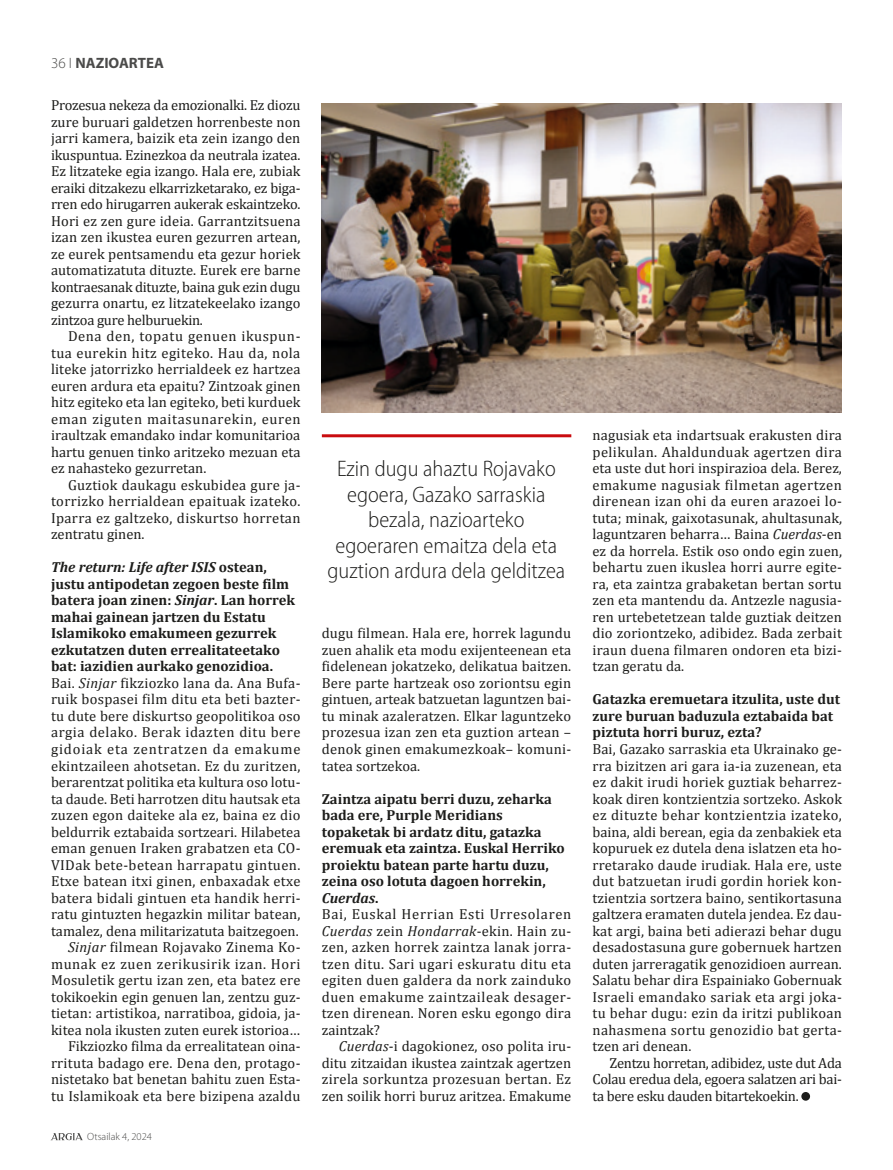
<style>
.page{position:relative;width:893px;height:1170px;background:#fff}
.page>*{position:absolute;margin:0;border:0;box-sizing:border-box;transform-origin:0 0}
.Entresaka_1{font:300 semi-condensed 22.5px/25.5px "Myriad Pro";color:#1d1d1b;text-align:center}
.t1{font:700 15px "Myriad Pro";color:#4b4b4a}
.Erantzuna{font:14.55px/16.5px "Cambria";color:#1d1d1b;text-align:justify}
.Testua_-_JUST{font:14.55px/16.5px "Cambria";color:#1d1d1b;text-align:justify}
.Galdera{font:700 14.55px/16.5px "Cambria";color:#1d1d1b}
.t2{font:300 10.5px "Myriad Pro";color:#4b4b4a}
.s1{font-weight:300}
.s2{font-style:italic}
</style>
<div class="page">
<svg style="left:51px;top:1133px;width:32px;height:7px"></svg>
<svg style="left:801px;top:1091px;width:9px;height:9px"></svg>
<img style="left:322px;top:103px;width:520px;height:309px">
<hr style="left:322px;top:434px;width:249px;height:3px;background:#c90c0f">
<p class="t1" style="left:51px;top:53px;width:114px"><span class="s1">36 І</span> NAZIOARTEA</p>
<p class="Erantzuna" style="left:51px;top:97px;width:251px">Prozesua nekeza da emozionalki. Ez diozu zure buruari galdetzen horrenbeste non jarri kamera, baizik eta zein izango den ikuspuntua. Ezinezkoa da neutrala izatea.<br>Ez litzateke egia izango. Hala ere, zubiak eraiki ditzakezu elkarrizketarako, ez biga&shy;rren edo hirugarren aukerak eskaintzeko.<br>Hori ez zen gure ideia. Garrantzitsuena izan zen ikustea euren gezurren artean, ze eurek pentsamendu eta gezur horiek automatizatuta dituzte. Eurek ere barne kontraesanak dituzte, baina guk ezin dugu gezurra onartu, ez litzatekeelako izango zintzoa gure helburuekin.</p>
<p class="Testua_-_JUST" style="left:51px;top:328px;width:251px;text-indent:17px">Dena den, topatu genuen ikuspun&shy;tua eurekin hitz egiteko. Hau da, nola liteke jatorrizko herrialdeek ez hartzea euren ardura eta epaitu? Zintzoak ginen hitz egiteko eta lan egiteko, beti kurduek eman ziguten maitasunarekin, euren iraultzak emandako indar komunitarioa hartu genuen tinko aritzeko mezuan eta ez nahasteko gezurretan.</p>
<p class="Testua_-_JUST" style="left:51px;top:476px;width:251px;text-indent:17px">Guztiok daukagu eskubidea gure ja&shy;torrizko herrialdean epaituak izateko.<br>Iparra ez galtzeko, diskurtso horretan zentratu ginen.</p>
<p class="Galdera" style="left:51px;top:558px;width:246px"><span class="s2">The return: Life after ISIS</span> ostean, justu antipodetan zegoen beste film batera joan zinen: <span class="s2">Sinjar</span>. Lan horrek mahai gainean jartzen du Estatu Islamikoko emakumeen gezurrek ezkutatzen duten errealitateetako bat: iazidien aurkako genozidioa.</p>
<p class="Erantzuna" style="left:51px;top:674px;width:251px">Bai. <span class="s2">Sinjar</span> fikziozko lana da. Ana Bufa&shy;ruik bospasei film ditu eta beti bazter&shy;tu dute bere diskurtso geopolitikoa oso argia delako. Berak idazten ditu bere gidoiak eta zentratzen da emakume ekintzaileen ahotsetan. Ez du zuritzen, berarentzat politika eta kultura oso lotu&shy;ta daude. Beti harrotzen ditu hautsak eta zuzen egon daiteke ala ez, baina ez dio beldurrik eztabaida sortzeari. Hilabetea eman genuen Iraken grabatzen eta CO-VIDak bete-betean harrapatu gintuen.<br>Etxe batean itxi ginen, enbaxadak etxe batera bidali gintuen eta handik herri&shy;ratu gintuzten hegazkin militar batean, tamalez, dena militarizatuta baitzegoen.</p>
<p class="Testua_-_JUST" style="left:51px;top:938px;width:251px;text-indent:17px"><span class="s2">Sinjar</span> filmean Rojavako Zinema Ko&shy;munak ez zuen zerikusirik izan. Hori Mosuletik gertu izan zen, eta batez ere tokikoekin egin genuen lan, zentzu guz&shy;tietan: artistikoa, narratiboa, gidoia, ja&shy;kitea nola ikusten zuten eurek istorioa…</p>
<p class="Testua_-_JUST" style="left:51px;top:1037px;width:251px;text-indent:17px">Fikziozko filma da errealitatean oina&shy;rrituta badago ere. Dena den, protago&shy;nistetako bat benetan bahitu zuen Esta&shy;tu Islamikoak eta bere bizipena azaldu</p>
<p class="t2" style="left:87px;top:1130px;width:66px">Otsailak 4, 2024</p>
<p class="Entresaka_1" style="left:327px;top:456px;width:239px">Ezin dugu ahaztu Rojavako egoera, Gazako sarraskia bezala, nazioarteko egoeraren emaitza dela eta guztion ardura dela gelditzea</p>
<p class="Testua_-_JUST" style="left:322px;top:625px;width:251px">dugu filmean. Hala ere, horrek lagundu zuen ahalik eta modu exijenteenean eta fidelenean jokatzeko, delikatua baitzen.<br>Bere parte hartzeak oso zoriontsu egin gintuen, arteak batzuetan laguntzen bai&shy;tu minak azaleratzen. Elkar laguntzeko prozesua izan zen eta guztion artean – denok ginen emakumezkoak– komuni&shy;tatea sortzekoa.</p>
<p class="Galdera" style="left:322px;top:789px;width:245px">Zaintza aipatu berri duzu, zeharka bada ere, Purple Meridians topaketak bi ardatz ditu, gatazka eremuak eta zaintza. Euskal Herriko proiektu batean parte hartu duzu, zeina oso lotuta dagoen horrekin,<br><span class="s2">Cuerdas</span>.</p>
<p class="Erantzuna" style="left:322px;top:905px;width:251px">Bai, Euskal Herrian Esti Urresolaren <span class="s2">Cuerdas</span> zein <span class="s2">Hondarrak</span>-ekin. Hain zu&shy;zen, azken horrek zaintza lanak jorra&shy;tzen ditu. Sari ugari eskuratu ditu eta egiten duen galdera da nork zainduko duen emakume zaintzaileak desager&shy;tzen direnean. Noren esku egongo dira zaintzak?</p>
<p class="Testua_-_JUST" style="left:322px;top:1037px;width:251px;text-indent:17px"><span class="s2">Cuerdas</span>-i dagokionez, oso polita iru&shy;ditu zitzaidan ikustea zaintzak agertzen zirela sorkuntza prozesuan bertan. Ez zen soilik horri buruz aritzea. Emakume</p>
<p class="Testua_-_JUST" style="left:592px;top:427px;width:251px">nagusiak eta indartsuak erakusten dira pelikulan. Ahaldunduak agertzen dira eta uste dut hori inspirazioa dela. Berez, emakume nagusiak filmetan agertzen direnean izan ohi da euren arazoei lo&shy;tuta; minak, gaixotasunak, ahultasunak, laguntzaren beharra… Baina <span class="s2">Cuerdas</span>-en ez da horrela. Estik oso ondo egin zuen, behartu zuen ikuslea horri aurre egite&shy;ra, eta zaintza grabaketan bertan sortu zen eta mantendu da. Antzezle nagusia&shy;ren urtebetetzean talde guztiak deitzen dio zoriontzeko, adibidez. Bada zerbait iraun duena filmaren ondoren eta bizi&shy;tzan geratu da.</p>
<p class="Galdera" style="left:592px;top:690px;width:249px">Gatazka eremuetara itzulita, uste dut zure buruan baduzula eztabaida bat piztuta horri buruz, ezta?</p>
<p class="Erantzuna" style="left:592px;top:740px;width:251px">Bai, Gazako sarraskia eta Ukrainako ge&shy;rra bizitzen ari gara ia-ia zuzenean, eta ez dakit irudi horiek guztiak beharrez&shy;koak diren kontzientzia sortzeko. Askok ez dituzte behar kontzientzia izateko, baina, aldi berean, egia da zenbakiek eta kopuruek ez dutela dena islatzen eta ho&shy;rretarako daude irudiak. Hala ere, uste dut batzuetan irudi gordin horiek kon&shy;tzientzia sortzera baino, sentikortasuna galtzera eramaten dutela jendea. Ez dau&shy;kat argi, baina beti adierazi behar dugu desadostasuna gure gobernuek hartzen duten jarreragatik genozidioen aurrean.<br>Salatu behar dira Espainiako Gobernuak Israeli emandako sariak eta argi joka&shy;tu behar dugu: ezin da iritzi publikoan nahasmena sortu genozidio bat gerta&shy;tzen ari denean.</p>
<p class="Testua_-_JUST" style="left:592px;top:1054px;width:251px;text-indent:17px">Zentzu horretan, adibidez, uste dut Ada Colau eredua dela, egoera salatzen ari bai&shy;ta bere esku dauden bitartekoekin.</p>
</div>
